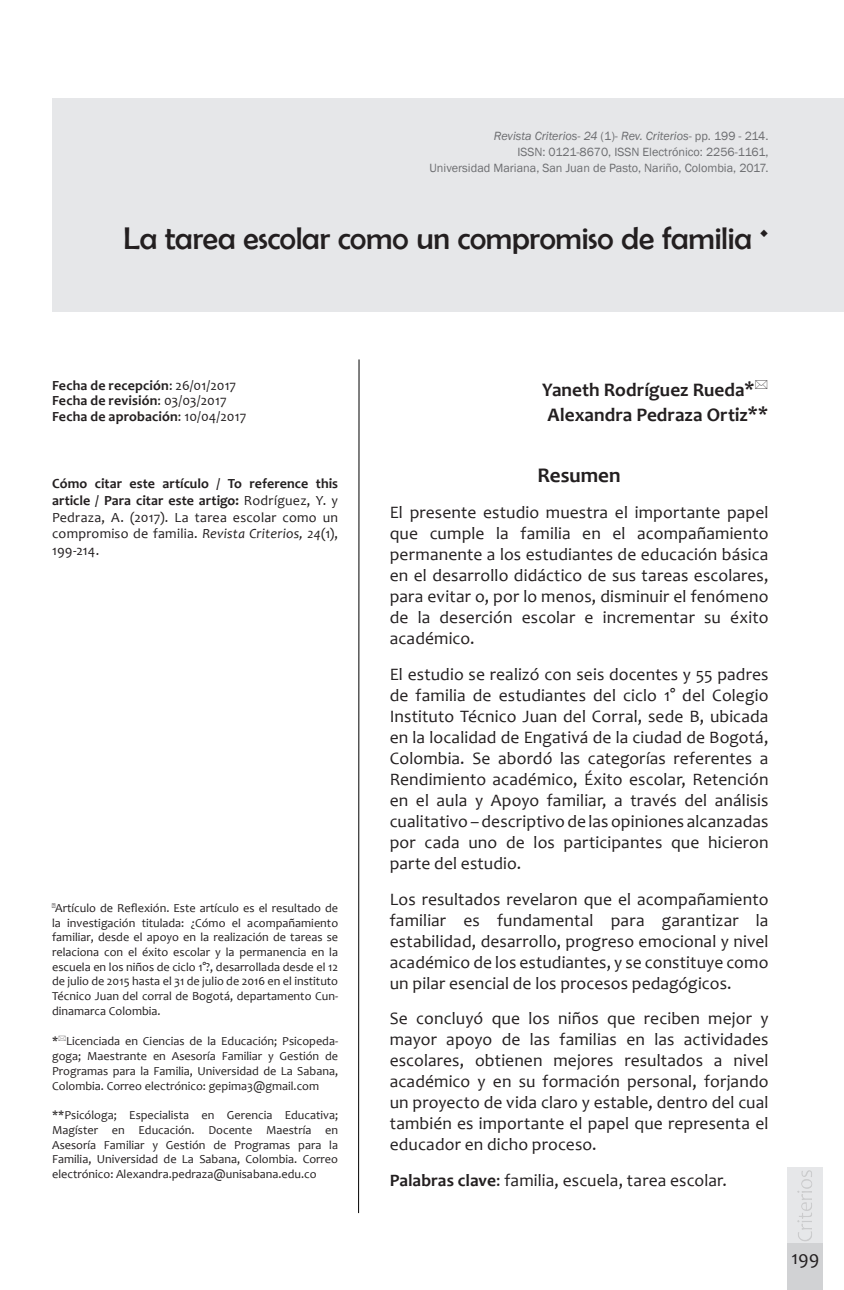
<style>
.page{position:relative;width:844px;height:1290px;background:#fff}
.page>*{position:absolute;margin:0;border:0;box-sizing:border-box;transform-origin:0 0}
.Título_Criterios{font:31.5px "Berlin Sans FB";letter-spacing:-.01em;color:#231f20}
.Subtítulos_Criterios{font:700 21px "Candara";color:#231f20}
.Autores_Criterios{font:700 19.25px "Candara";letter-spacing:.005em;color:#231f20}
.Título_Criterios-2{font:700 19.25px "Candara";color:#231f20}
.t1{font:19.25px "Candara";color:#231f20}
.Resumen_Criterios{font:17.5px/21px "Candara";letter-spacing:.005em;color:#231f20;text-align:justify}
.Cómo_citar_Criterios{font:14px/16.8px "Candara";letter-spacing:.015em;color:#231f20;text-align:justify}
.Fechas_Criterios{font:700 14px "Candara";letter-spacing:.01em;color:#231f20}
.Nota_a_pie_de_página{font:12.25px/14.7px "Candara";color:#231f20;text-align:justify}
.t2{font:12.25px "Franklin Gothic";color:#6c6d70}
.t3{font:italic 12.25px "Franklin Gothic";color:#6c6d70}
.s1{font-style:normal}
.s2{font-weight:400}
.s3{font-weight:700}
.s4{font-style:italic}
.s5{font-size:21px}
</style>
<div class="page">
<div style="left:787px;top:1243px;width:35px;height:47px;background:#d1d2d4"></div>
<div style="left:787px;top:1167px;width:35px;height:76px;background:#e6e7e9"></div>
<img style="left:797px;top:1170px;width:15px;height:71px">
<div style="left:52px;top:99px;width:791px;height:213px;background:#e6e7e9"></div>
<hr style="left:358px;top:359px;width:1px;height:854px;background:#000">
<p class="t3" style="left:493px;top:128px;width:276px">Revista Criterios- 24 <span class="s1">(1)-</span> Rev. Criterios<span class="s1">- pp. 199 - 214.</span></p>
<p class="t2" style="left:517px;top:144px;width:252px">ISSN: 0121-8670, ISSN Electrónico: 2256-1161,</p>
<p class="t2" style="left:429px;top:160px;width:340px">Universidad Mariana, San Juan de Pasto, Nariño, Colombia, 2017.</p>
<p class="Título_Criterios" style="left:123px;top:221px;width:646px">La tarea escolar como un compromiso de familia <sup>◆</sup></p>
<p class="Fechas_Criterios" style="left:52px;top:376px;width:185px">Fecha de recepción<span class="s2">: 26/01/2017</span></p>
<p class="Fechas_Criterios" style="left:52px;top:392px;width:176px">Fecha de revisión<span class="s2">: 03/03/2017</span></p>
<p class="Fechas_Criterios" style="left:52px;top:407px;width:196px">Fecha de aprobación<span class="s2">: 10/04/2017</span></p>
<p class="Cómo_citar_Criterios" style="left:52px;top:475px;width:287px"><span class="s3">Cómo citar este artículo / To reference this article / Para citar este artigo:</span> Rodríguez, Y. y Pedraza, A. (2017). La tarea escolar como un compromiso de familia. <span class="s4">Revista Criterios, 24</span>(1), 199-214.</p>
<p class="Nota_a_pie_de_página" style="left:52px;top:900px;width:287px"><sup>◆</sup>Artículo de Reflexión. Este artículo es el resultado de la investigación titulada: ¿Cómo el acompañamiento familiar, desde el apoyo en la realización de tareas se relaciona con el éxito escolar y la permanencia en la escuela en los niños de ciclo 1°?, desarrollada desde el 12 de julio de 2015 hasta el 31 de julio de 2016 en el instituto Técnico Juan del corral de Bogotá, departamento Cun&shy;dinamarca Colombia.</p>
<p class="Nota_a_pie_de_página" style="left:52px;top:1034px;width:287px">* Licenciada en Ciencias de la Educación; Psicopeda&shy;goga; Maestrante en Asesoría Familiar y Gestión de Programas para la Familia, Universidad de La Sabana, Colombia. Correo electrónico: gepima3@gmail.com</p>
<p class="Nota_a_pie_de_página" style="left:52px;top:1107px;width:287px">**Psicóloga; Especialista en Gerencia Educativa; Magíster en Educación. Docente Maestría en Asesoría Familiar y Gestión de Programas para la Familia, Universidad de La Sabana, Colombia. Correo electrónico: Alexandra.pedraza@unisabana.edu.co</p>
<p class="Título_Criterios-2" style="left:542px;top:377px;width:214px">Yaneth Rodríguez Rueda<span class="s5">*</span></p>
<p class="Autores_Criterios" style="left:547px;top:403px;width:222px">Alexandra Pedraza Ortiz<span class="s5">**</span></p>
<p class="Subtítulos_Criterios" style="left:537px;top:462px;width:85px">Resumen</p>
<p class="Resumen_Criterios" style="left:389px;top:501px;width:380px">El presente estudio muestra el importante papel que cumple la familia en el acompañamiento permanente a los estudiantes de educación básica en el desarrollo didáctico de sus tareas escolares, para evitar o, por lo menos, disminuir el fenómeno de la deserción escolar e incrementar su éxito académico.</p>
<p class="Resumen_Criterios" style="left:389px;top:663px;width:380px">El estudio se realizó con seis docentes y 55 padres de familia de estudiantes del ciclo 1° del Colegio Instituto Técnico Juan del Corral, sede B, ubicada en la localidad de Engativá de la ciudad de Bogotá, Colombia. Se abordó las categorías referentes a Rendimiento académico, Éxito escolar, Retención en el aula y Apoyo familiar, a través del análisis cualitativo – descriptivo de las opiniones alcanzadas por cada uno de los participantes que hicieron parte del estudio.</p>
<p class="Resumen_Criterios" style="left:389px;top:888px;width:380px">Los resultados revelaron que el acompañamiento familiar es fundamental para garantizar la estabilidad, desarrollo, progreso emocional y nivel académico de los estudiantes, y se constituye como un pilar esencial de los procesos pedagógicos.</p>
<p class="Resumen_Criterios" style="left:389px;top:1008px;width:380px">Se concluyó que los niños que reciben mejor y mayor apoyo de las familias en las actividades escolares, obtienen mejores resultados a nivel académico y en su formación personal, forjando un proyecto de vida claro y estable, dentro del cual también es importante el papel que representa el educador en dicho proceso.</p>
<p class="Resumen_Criterios" style="left:389px;top:1170px;width:338px"><span class="s3">Palabras clave</span>: familia, escuela, tarea escolar.</p>
<p class="t1" style="left:791px;top:1246px;width:29px">199</p>
</div>
